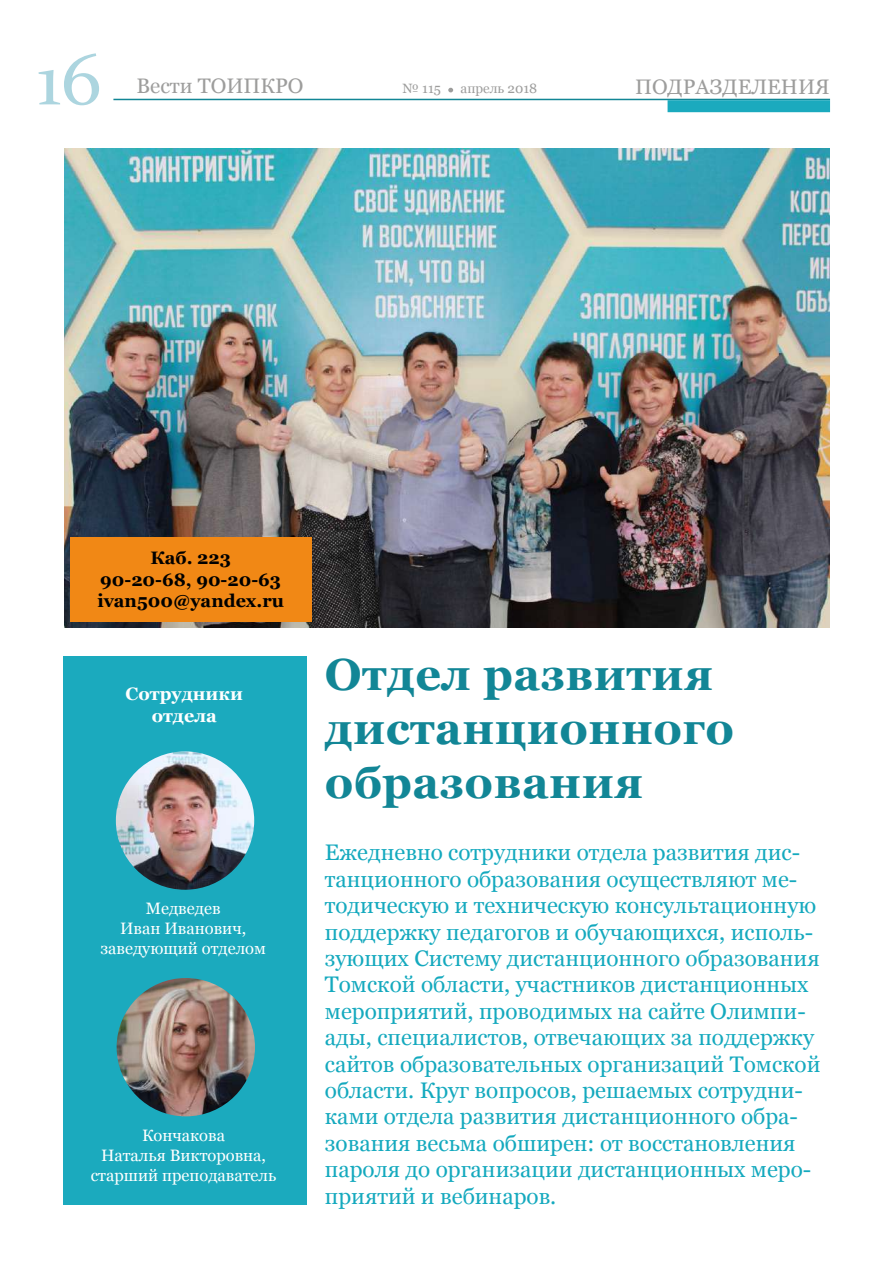
<style>
.page{position:relative;width:893px;height:1263px;background:#fff}
.page>*{position:absolute;margin:0;border:0;box-sizing:border-box;transform-origin:0 0}
.t1{font:75px "Constantia";color:#acd5df}
.t2{font:700 45px/54px "Georgia";letter-spacing:.01em;color:#128696}
.t3{font:22.5px/26.4px "Georgia";color:#14a9be}
.t4{font:21px "Georgia";color:#9d9d9c}
.t5{font:700 18px/21.6px "Georgia";color:#000;text-align:center}
.t6{font:700 18px/21.6px "Georgia";color:#fff;text-align:center}
.t7{font:16.5px/19.8px "Georgia";color:#fff;text-align:center}
.t8{font:13.5px "Georgia";color:#9d9d9c}
</style>
<div class="page">
<hr style="left:113px;top:99px;width:717px;height:1px;background:#118695">
<div style="left:668px;top:100px;width:162px;height:12px;background:#1baabe"></div>
<svg style="left:448px;top:88px;width:5px;height:4px"></svg>
<img style="left:64px;top:149px;width:765px;height:478px">
<div style="left:64px;top:656px;width:243px;height:549px;background:#1baabe"></div>
<img style="left:116px;top:751px;width:138px;height:139px;border-radius:69px">
<img style="left:117px;top:978px;width:138px;height:138px;border-radius:69px">
<div style="left:70px;top:538px;width:241px;height:84px;background:#f18815"></div>
<h1 class="t1" style="left:37px;top:28px;width:66px">16</h1>
<p class="t4" style="left:136px;top:73px;width:169px">Вести ТОИПКРО</p>
<p class="t8" style="left:402px;top:80px;width:40px">№ 115</p>
<p class="t8" style="left:461px;top:80px;width:78px">апрель 2018</p>
<p class="t4" style="left:635px;top:74px;width:196px">ПОДРАЗДЕЛЕНИЯ</p>
<p class="t5" style="left:97px;top:547px;width:188px">Каб. 223<br>90-20-68, 90-20-63 ivan500@yandex.ru</p>
<p class="t6" style="left:126px;top:683px;width:119px">Сотрудники отдела</p>
<p class="t7" style="left:100px;top:899px;width:167px">Медведев<br>Иван Иванович, заведующий отделом</p>
<p class="t7" style="left:91px;top:1126px;width:187px">Кончакова<br>Наталья Викторовна, старший преподаватель</p>
<h2 class="t2" style="left:325px;top:647px;width:411px">Отдел развития дистанционного образования</h2>
<p class="t3" style="left:325px;top:840px;width:497px">Ежедневно сотрудники отдела развития дис&shy;танционного образования осуществляют ме&shy;тодическую и техническую консультационную поддержку педагогов и обучающихся, исполь&shy;зующих Систему дистанционного образования Томской области, участников дистанционных мероприятий, проводимых на сайте Олимпи&shy;ады, специалистов, отвечающих за поддержку сайтов образовательных организаций Томской области. Круг вопросов, решаемых сотрудни&shy;ками отдела развития дистанционного обра&shy;зования весьма обширен: от восстановления пароля до организации дистанционных меро&shy;приятий и вебинаров.</p>
</div>
